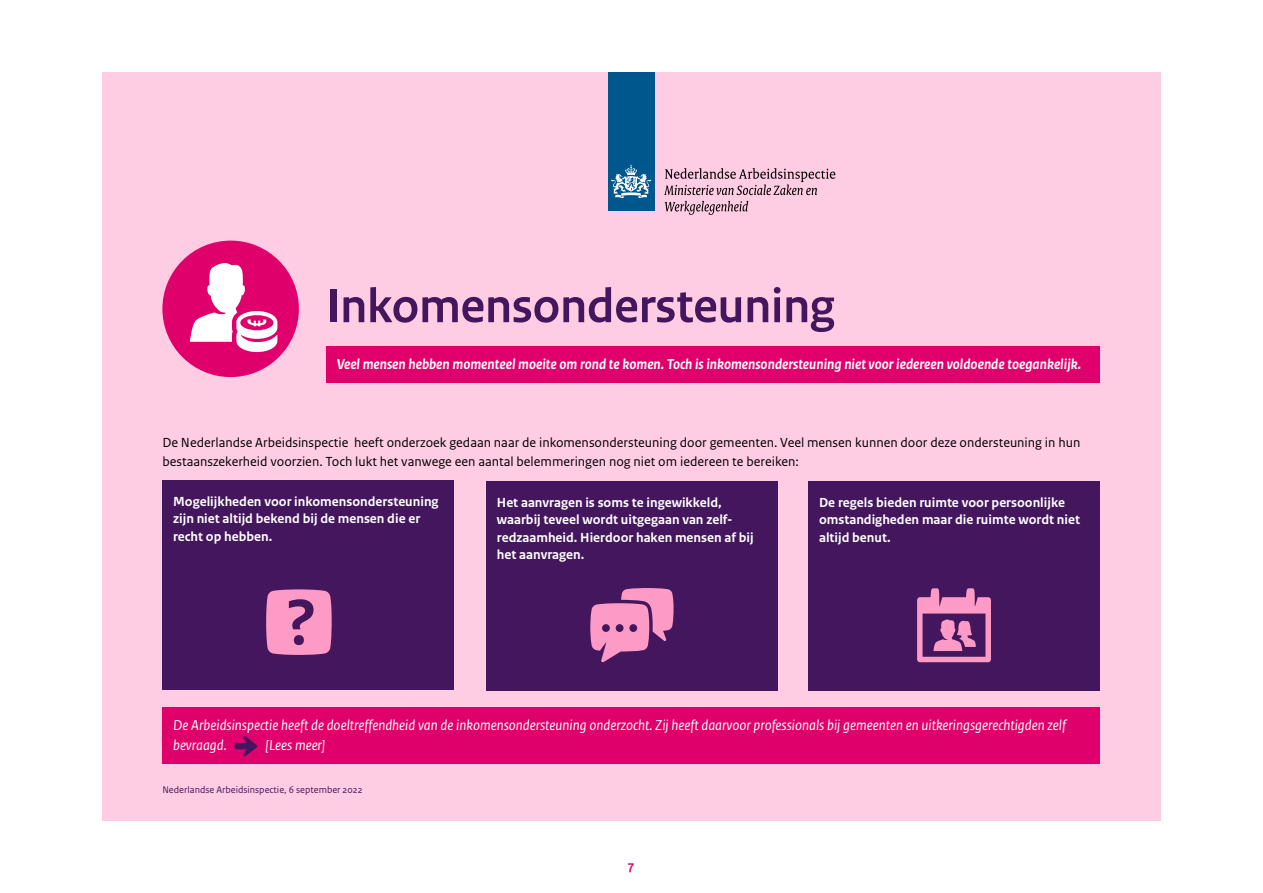
<style>
.page{position:relative;width:1263px;height:893px;background:#fff}
.page>*{position:absolute;margin:0;border:0;box-sizing:border-box;transform-origin:0 0}
.t1{font:50.25px "Rijksoverheid Sans Heading Bold 3";color:#44165d}
.t2{font:15.15px/20.1px "Rijksoverheid Sans Text Italic 2";color:#fff}
.t3{font:15.15px "Rijksoverheid Sans Text Bold Italic 3";color:#fff}
.t4{font:13.8px/17.5px "Rijksoverheid Sans Text Bold 3";color:#fff}
.t5{font:13.8px/18.9px "Rijksoverheid Sans Text Regular 3";color:#000}
.t6{font:700 13.5px "Rijksoverheid Sans Text";color:#e0006c}
.t7{font:10.05px "Rijksoverheid Sans Text Regular 3";color:#44165d}
</style>
<div class="page">
<div style="left:102px;top:72px;width:1058px;height:749px;background:#ffcde3"></div>
<div style="left:162px;top:480px;width:292px;height:210px;background:#44165d"></div>
<div style="left:486px;top:481px;width:292px;height:210px;background:#44165d"></div>
<div style="left:808px;top:481px;width:292px;height:210px;background:#44165d"></div>
<div style="left:608px;top:72px;width:46px;height:139px;background:#00578e"></div>
<svg style="left:611px;top:165px;width:40px;height:33px"></svg>
<svg style="left:664px;top:168px;width:171px;height:27px"></svg>
<svg style="left:665px;top:201px;width:83px;height:14px"></svg>
<div style="left:162px;top:241px;width:137px;height:136px;background:#e0006c;border-radius:50%"></div>
<div style="left:326px;top:346px;width:774px;height:37px;background:#e0006c"></div>
<div style="left:162px;top:707px;width:938px;height:57px;background:#e0006c"></div>
<svg style="left:234px;top:736px;width:23px;height:20px"></svg>
<svg style="left:190px;top:263px;width:87px;height:89px"></svg>
<svg style="left:266px;top:589px;width:66px;height:66px;background:#de85b4"></svg>
<svg style="left:590px;top:588px;width:83px;height:74px"></svg>
<svg style="left:917px;top:588px;width:74px;height:74px"></svg>
<h1 class="t1" style="left:326px;top:278px;width:510px">Inkomensondersteuning</h1>
<p class="t3" style="left:337px;top:356px;width:746px">Veel mensen hebben momenteel moeite om rond te komen. Toch is inkomensondersteuning niet voor iedereen voldoende toegankelijk.</p>
<p class="t5" style="left:162px;top:433px;width:919px">De Nederlandse Arbeidsinspectie heeft onderzoek gedaan naar de inkomensondersteuning door gemeenten. Veel mensen kunnen door deze ondersteuning in hun bestaanszekerheid voorzien. Toch lukt het vanwege een aantal belemmeringen nog niet om iedereen te bereiken:</p>
<p class="t4" style="left:173px;top:493px;width:267px">Mogelijkheden voor inkomensondersteuning zijn niet altijd bekend bij de mensen die er recht op hebben.</p>
<p class="t4" style="left:497px;top:494px;width:258px">Het aanvragen is soms te ingewikkeld, waarbij teveel wordt uitgegaan van zelf&shy;redzaamheid. Hierdoor haken mensen af bij het aanvragen.</p>
<p class="t4" style="left:819px;top:494px;width:262px">De regels bieden ruimte voor persoonlijke omstandigheden maar die ruimte wordt niet altijd benut.</p>
<p class="t2" style="left:173px;top:715px;width:894px">De Arbeidsinspectie heeft de doeltreffendheid van de inkomensondersteuning onderzocht. Zij heeft daarvoor professionals bij gemeenten en uitkeringsgerechtigden zelf bevraagd.</p>
<p class="t2" style="left:265px;top:735px;width:63px">[Lees meer]</p>
<p class="t7" style="left:162px;top:783px;width:202px">Nederlandse Arbeidsinspectie, 6 september 2022</p>
<p class="t6" style="left:628px;top:858px;width:8px">7</p>
</div>
